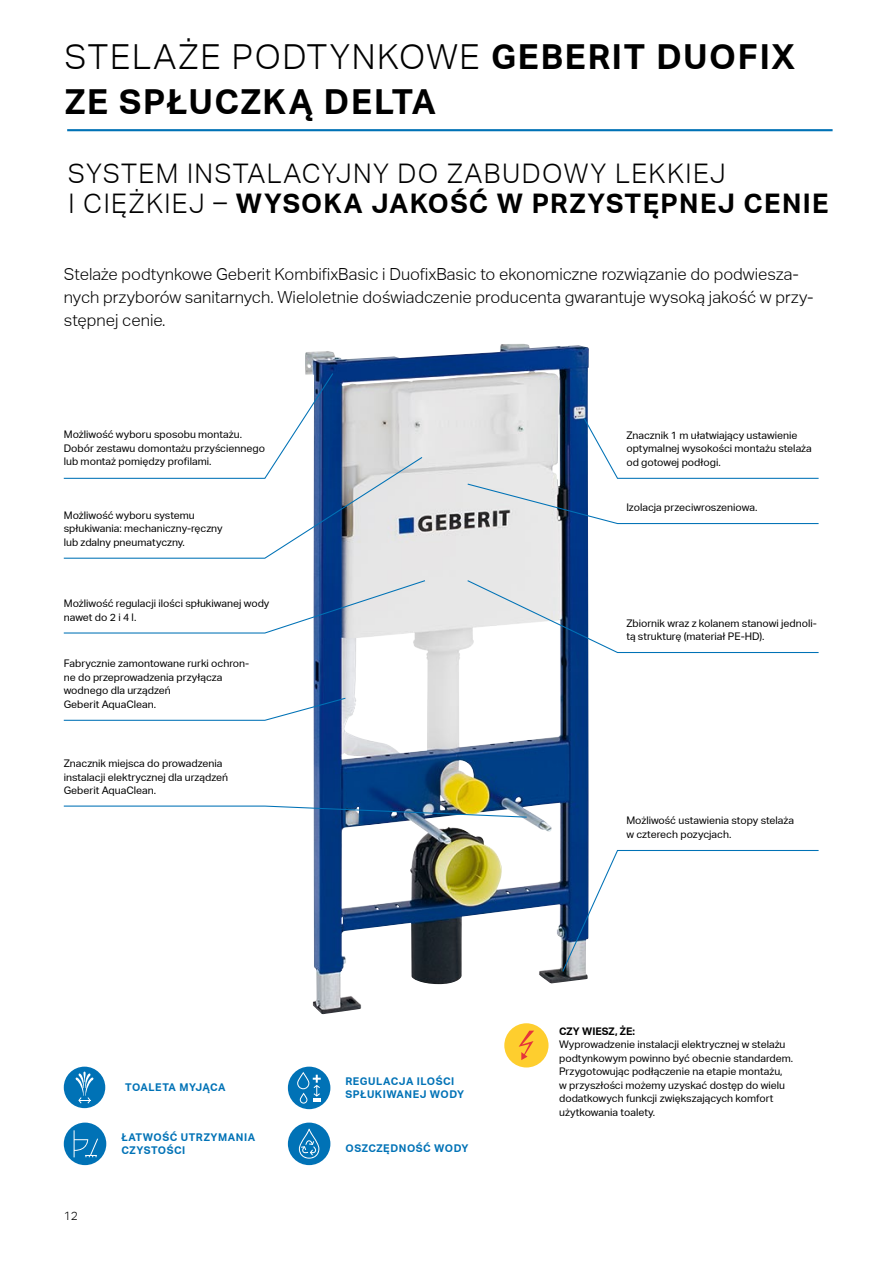
<style>
.page{position:relative;width:893px;height:1263px;background:#fff}
.page>*{position:absolute;margin:0;border:0;box-sizing:border-box;transform-origin:0 0}
.t1{font:700 34.5px/45px "Aktiv Grotesk Geberit";letter-spacing:.05em;color:#000}
.t2{font:300 27px/30px "Aktiv Grotesk Geberit";letter-spacing:.05em;color:#000}
.t3{font:300 16.65px/23px "Aktiv Grotesk Geberit";color:#000}
.t4{font:300 12px "Aktiv Grotesk Geberit";color:#000}
.t5{font:700 10.65px/13.5px "Aktiv Grotesk Geberit";letter-spacing:.05em;color:#0072b6}
.t6{font:700 10.65px "Aktiv Grotesk Geberit";letter-spacing:.03em;color:#0072b6}
.t7{font:10.5px/13.5px "Aktiv Grotesk Geberit";color:#000}
.t8{font:700 10.5px "Aktiv Grotesk Geberit";color:#000}
.s1{font-weight:300}
.s2{font-weight:700}
</style>
<div class="page">
<hr style="left:67px;top:129px;width:766px;height:2px;background:#0072b6">
<img style="left:305px;top:344px;width:284px;height:670px">
<svg style="left:63px;top:579px;width:363px;height:55px"></svg>
<svg style="left:63px;top:372px;width:360px;height:187px"></svg>
<svg style="left:466px;top:579px;width:353px;height:74px"></svg>
<svg style="left:561px;top:849px;width:258px;height:124px"></svg>
<svg style="left:466px;top:417px;width:353px;height:108px"></svg>
<svg style="left:63px;top:697px;width:284px;height:24px"></svg>
<img style="left:63px;top:805px;width:465px;height:13px">
<svg style="left:502px;top:1021px;width:49px;height:48px"></svg>
<div style="left:500px;top:1019px;width:53px;height:53px;border:4px solid #fff;border-radius:50%"></div>
<svg style="left:519px;top:1031px;width:15px;height:29px"></svg>
<div style="left:64px;top:1122px;width:42px;height:43px;background:#0072b6;border-radius:50%"></div>
<svg style="left:74px;top:1130px;width:24px;height:27px"></svg>
<div style="left:288px;top:1067px;width:42px;height:42px;background:#0072b6;border-radius:50%"></div>
<svg style="left:297px;top:1072px;width:24px;height:31px"></svg>
<div style="left:288px;top:1122px;width:42px;height:43px;background:#0072b6;border-radius:50%"></div>
<svg style="left:299px;top:1129px;width:20px;height:29px"></svg>
<div style="left:64px;top:1067px;width:41px;height:41px;background:#0072b6;border-radius:50%"></div>
<svg style="left:76px;top:1071px;width:18px;height:32px"></svg>
<h1 class="t1" style="left:64px;top:34px;width:732px"><span class="s1">STELAŻE PODTYNKOWE</span> GEBERIT DUOFIX<br>ZE SPŁUCZKĄ DELTA</h1>
<h2 class="t2" style="left:68px;top:158px;width:762px">SYSTEM INSTALACYJNY DO ZABUDOWY LEKKIEJ<br>I CIĘŻKIEJ – <span class="s2">WYSOKA JAKOŚĆ W PRZYSTĘPNEJ CENIE</span></h2>
<h3 class="t3" style="left:64px;top:263px;width:751px">Stelaże podtynkowe Geberit KombifixBasic i DuofixBasic to ekonomiczne rozwiązanie do podwiesza&shy;nych przyborów sanitarnych. Wieloletnie doświadczenie producenta gwarantuje wysoką jakość w przy&shy;stępnej cenie.</h3>
<p class="t7" style="left:64px;top:428px;width:203px">Możliwość wyboru sposobu montażu.<br>Dobór zestawu domontażu przyściennego lub montaż pomiędzy profilami.</p>
<p class="t7" style="left:64px;top:508px;width:160px">Możliwość wyboru systemu spłukiwania: mechaniczny-ręczny lub zdalny pneumatyczny.</p>
<p class="t7" style="left:64px;top:597px;width:207px">Możliwość regulacji ilości spłukiwanej wody nawet do 2 i 4 l.</p>
<p class="t7" style="left:64px;top:657px;width:187px">Fabrycznie zamontowane rurki ochron&shy;ne do przeprowadzenia przyłącza wodnego dla urządzeń<br>Geberit AquaClean.</p>
<p class="t7" style="left:64px;top:757px;width:166px">Znacznik miejsca do prowadzenia instalacji elektrycznej dla urządzeń<br>Geberit AquaClean.</p>
<p class="t4" style="left:64px;top:1209px;width:16px">12</p>
<p class="t6" style="left:125px;top:1081px;width:102px">TOALETA MYJĄCA</p>
<p class="t5" style="left:121px;top:1130px;width:135px">ŁATWOŚĆ UTRZYMANIA<br>CZYSTOŚCI</p>
<p class="t5" style="left:345px;top:1074px;width:120px">REGULACJA ILOŚCI<br>SPŁUKIWANEJ WODY</p>
<p class="t5" style="left:345px;top:1141px;width:124px">OSZCZĘDNOŚĆ WODY</p>
<p class="t7" style="left:626px;top:428px;width:187px">Znacznik 1 m ułatwiający ustawienie optymalnej wysokości montażu stelaża od gotowej podłogi.</p>
<p class="t7" style="left:626px;top:501px;width:133px">Izolacja przeciwroszeniowa.</p>
<p class="t7" style="left:626px;top:616px;width:192px">Zbiornik wraz z kolanem stanowi jednoli&shy;tą strukturę (materiał PE-HD).</p>
<p class="t7" style="left:626px;top:814px;width:169px">Możliwość ustawienia stopy stelaża w czterech pozycjach.</p>
<p class="t8" style="left:559px;top:1025px;width:78px">CZY WIESZ, ŻE:</p>
<p class="t7" style="left:559px;top:1038px;width:236px">Wyprowadzenie instalacji elektrycznej w stelażu podtynkowym powinno być obecnie standardem.<br>Przygotowując podłączenie na etapie montażu,<br>w przyszłości możemy uzyskać dostęp do wielu dodatkowych funkcji zwiększających komfort użytkowania toalety.</p>
</div>
